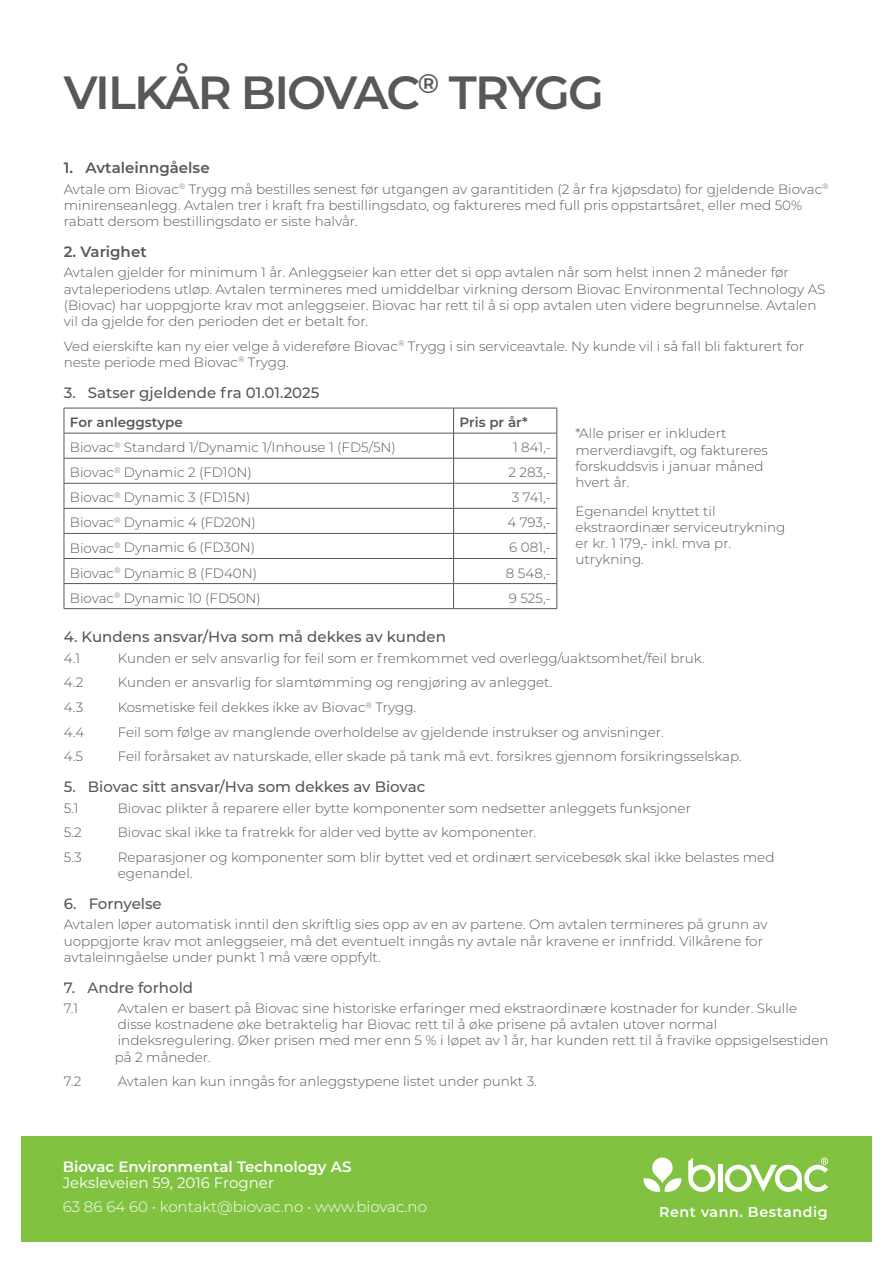
<style>
.page{position:relative;width:893px;height:1263px;background:#fff}
.page>*{position:absolute;margin:0;border:0;box-sizing:border-box;transform-origin:0 0}
.t1{font:600 46.5px "Montserrat";letter-spacing:-.045em;color:#57585a}
.t2{font:500 15px "Montserrat";color:#57585a}
.t3{font:300 15px "Montserrat";color:#fff}
.t4{font:600 15px "Montserrat";color:#fff}
.t5{font:600 15px "Montserrat";color:#57585a}
.t6{font:15px "Montserrat";color:#fff}
.t7{font:600 14.25px "Montserrat";letter-spacing:.04em;color:#fff}
.t8{font:300 13.5px/16.2px "Montserrat";color:#57585a}
.t9{font:600 13.5px "Montserrat";color:#57585a}
</style>
<div class="page">
<hr style="left:64px;top:408px;width:390px;height:1px;background:#57585a">
<hr style="left:454px;top:408px;width:103px;height:1px;background:#57585a">
<hr style="left:64px;top:433px;width:390px;height:1px;background:#57585a">
<hr style="left:454px;top:433px;width:103px;height:1px;background:#57585a">
<hr style="left:64px;top:458px;width:390px;height:1px;background:#57585a">
<hr style="left:454px;top:458px;width:103px;height:1px;background:#57585a">
<hr style="left:64px;top:483px;width:390px;height:1px;background:#57585a">
<hr style="left:454px;top:483px;width:103px;height:1px;background:#57585a">
<hr style="left:64px;top:508px;width:390px;height:1px;background:#57585a">
<hr style="left:454px;top:508px;width:103px;height:1px;background:#57585a">
<hr style="left:64px;top:533px;width:390px;height:1px;background:#57585a">
<hr style="left:454px;top:533px;width:103px;height:1px;background:#57585a">
<hr style="left:64px;top:558px;width:390px;height:1px;background:#57585a">
<hr style="left:454px;top:558px;width:103px;height:1px;background:#57585a">
<hr style="left:64px;top:583px;width:390px;height:1px;background:#57585a">
<svg style="left:64px;top:408px;width:1px;height:200px"></svg>
<hr style="left:454px;top:583px;width:103px;height:1px;background:#57585a">
<svg style="left:453px;top:408px;width:1px;height:200px"></svg>
<svg style="left:557px;top:408px;width:1px;height:200px"></svg>
<hr style="left:64px;top:608px;width:390px;height:1px;background:#57585a">
<hr style="left:454px;top:608px;width:103px;height:1px;background:#57585a">
<div style="left:21px;top:1136px;width:851px;height:106px;background:#81c340"></div>
<hr style="left:718px;top:1165px;width:4px;height:27px;background:#fff">
<svg style="left:688px;top:1157px;width:27px;height:35px"></svg>
<svg style="left:725px;top:1157px;width:103px;height:35px"></svg>
<div style="left:652px;top:1157px;width:21px;height:26px;background:#fff;border-radius:10px"></div>
<svg style="left:643px;top:1178px;width:38px;height:14px"></svg>
<h1 class="t1" style="left:64px;top:59px;width:542px">VILKÅR BIOVAC<sup>®</sup> TRYGG</h1>
<p class="t5" style="left:64px;top:157px;width:147px">1. Avtaleinngåelse</p>
<p class="t8" style="left:64px;top:180px;width:766px">Avtale om Biovac<sup>®</sup> Trygg må bestilles senest før utgangen av garantitiden (2 år fra kjøpsdato) for gjeldende Biovac<sup>® </sup>minirenseanlegg. Avtalen trer i kraft fra bestillingsdato, og faktureres med full pris oppstartsåret, eller med 50% rabatt dersom bestillingsdato er siste halvår.</p>
<p class="t5" style="left:64px;top:241px;width:84px">2. Varighet</p>
<p class="t8" style="left:64px;top:264px;width:763px">Avtalen gjelder for minimum 1 år. Anleggseier kan etter det si opp avtalen når som helst innen 2 måneder før avtaleperiodens utløp. Avtalen termineres med umiddelbar virkning dersom Biovac Environmental Technology AS (Biovac) har uoppgjorte krav mot anleggseier. Biovac har rett til å si opp avtalen uten videre begrunnelse. Avtalen vil da gjelde for den perioden det er betalt for.</p>
<p class="t8" style="left:64px;top:337px;width:742px">Ved eierskifte kan ny eier velge å videreføre Biovac<sup>®</sup> Trygg i sin serviceavtale. Ny kunde vil i så fall bli fakturert for neste periode med Biovac<sup>®</sup> Trygg.</p>
<p class="t2" style="left:64px;top:382px;width:257px">3. Satser gjeldende fra 01.01.2025</p>
<p class="t9" style="left:70px;top:413px;width:114px">For anleggstype</p>
<p class="t9" style="left:460px;top:413px;width:70px">Pris pr år*</p>
<p class="t8" style="left:70px;top:439px;width:327px">Biovac<sup>®</sup> Standard 1/Dynamic 1/Inhouse 1 (FD5/5N)</p>
<p class="t8" style="left:513px;top:439px;width:39px">1 841,-</p>
<p class="t8" style="left:70px;top:464px;width:183px">Biovac<sup>®</sup> Dynamic 2 (FD10N)</p>
<p class="t8" style="left:508px;top:464px;width:44px">2 283,-</p>
<p class="t8" style="left:70px;top:489px;width:182px">Biovac<sup>®</sup> Dynamic 3 (FD15N)</p>
<p class="t8" style="left:512px;top:489px;width:40px">3 741,-</p>
<p class="t8" style="left:70px;top:514px;width:187px">Biovac<sup>®</sup> Dynamic 4 (FD20N)</p>
<p class="t8" style="left:507px;top:514px;width:45px">4 793,-</p>
<p class="t8" style="left:70px;top:539px;width:187px">Biovac<sup>®</sup> Dynamic 6 (FD30N)</p>
<p class="t8" style="left:509px;top:539px;width:43px">6 081,-</p>
<p class="t8" style="left:70px;top:564px;width:189px">Biovac<sup>®</sup> Dynamic 8 (FD40N)</p>
<p class="t8" style="left:506px;top:564px;width:46px">8 548,-</p>
<p class="t8" style="left:70px;top:589px;width:192px">Biovac<sup>®</sup> Dynamic 10 (FD50N)</p>
<p class="t8" style="left:509px;top:589px;width:43px">9 525,-</p>
<p class="t2" style="left:64px;top:626px;width:384px">4. Kundens ansvar/Hva som må dekkes av kunden</p>
<p class="t8" style="left:64px;top:649px;width:18px">4.1</p>
<p class="t8" style="left:118px;top:649px;width:588px">Kunden er selv ansvarlig for feil som er fremkommet ved overlegg/uaktsomhet/feil bruk.</p>
<p class="t8" style="left:64px;top:674px;width:21px">4.2</p>
<p class="t8" style="left:118px;top:674px;width:436px">Kunden er ansvarlig for slamtømming og rengjøring av anlegget.</p>
<p class="t8" style="left:64px;top:699px;width:21px">4.3</p>
<p class="t8" style="left:118px;top:699px;width:300px">Kosmetiske feil dekkes ikke av Biovac<sup>®</sup> Trygg.</p>
<p class="t8" style="left:64px;top:723px;width:22px">4.4</p>
<p class="t8" style="left:118px;top:723px;width:547px">Feil som følge av manglende overholdelse av gjeldende instrukser og anvisninger.</p>
<p class="t8" style="left:64px;top:748px;width:21px">4.5</p>
<p class="t8" style="left:118px;top:748px;width:625px">Feil forårsaket av naturskade, eller skade på tank må evt. forsikres gjennom forsikringsselskap.</p>
<p class="t2" style="left:64px;top:776px;width:363px">5. Biovac sitt ansvar/Hva som dekkes av Biovac</p>
<p class="t8" style="left:64px;top:799px;width:16px">5.1</p>
<p class="t8" style="left:118px;top:799px;width:575px">Biovac plikter å reparere eller bytte komponenter som nedsetter anleggets funksjoner</p>
<p class="t8" style="left:64px;top:824px;width:19px">5.2</p>
<p class="t8" style="left:118px;top:824px;width:420px">Biovac skal ikke ta fratrekk for alder ved bytte av komponenter.</p>
<p class="t8" style="left:64px;top:849px;width:19px">5.3</p>
<p class="t8" style="left:118px;top:849px;width:658px">Reparasjoner og komponenter som blir byttet ved et ordinært servicebesøk skal ikke belastes med egenandel.</p>
<p class="t2" style="left:64px;top:893px;width:100px">6. Fornyelse</p>
<p class="t8" style="left:64px;top:916px;width:705px">Avtalen løper automatisk inntil den skriftlig sies opp av en av partene. Om avtalen termineres på grunn av uoppgjorte krav mot anleggseier, må det eventuelt inngås ny avtale når kravene er innfridd. Vilkårene for avtaleinngåelse under punkt 1 må være oppfylt.</p>
<p class="t2" style="left:64px;top:977px;width:131px">7. Andre forhold</p>
<p class="t8" style="left:64px;top:1000px;width:16px">7.1</p>
<p class="t8" style="left:115px;top:1000px;width:715px">Avtalen er basert på Biovac sine historiske erfaringer med ekstraordinære kostnader for kunder. Skulle disse kostnadene øke betraktelig har Biovac rett til å øke prisene på avtalen utover normal indeksregulering. Øker prisen med mer enn 5 % i løpet av 1 år, har kunden rett til å fravike oppsigelsestiden på 2 måneder.</p>
<p class="t8" style="left:64px;top:1073px;width:19px">7.2</p>
<p class="t8" style="left:118px;top:1073px;width:421px">Avtalen kan kun inngås for anleggstypene listet under punkt 3.</p>
<p class="t8" style="left:575px;top:425px;width:194px">*Alle priser er inkludert merverdiavgift, og faktureres forskuddsvis i januar måned hvert år.</p>
<p class="t8" style="left:575px;top:503px;width:211px">Egenandel knyttet til ekstraordinær serviceutrykning er kr. 1 179,- inkl. mva pr. utrykning.</p>
<p class="t4" style="left:63px;top:1156px;width:290px">Biovac Environmental Technology AS</p>
<p class="t6" style="left:63px;top:1173px;width:213px">Jeksleveien 59, 2016 Frogner</p>
<p class="t3" style="left:63px;top:1196px;width:366px">63 86 64 60 • kontakt@biovac.no • www.biovac.no</p>
<p class="t7" style="left:659px;top:1202px;width:170px">Rent vann. Bestandig</p>
</div>
